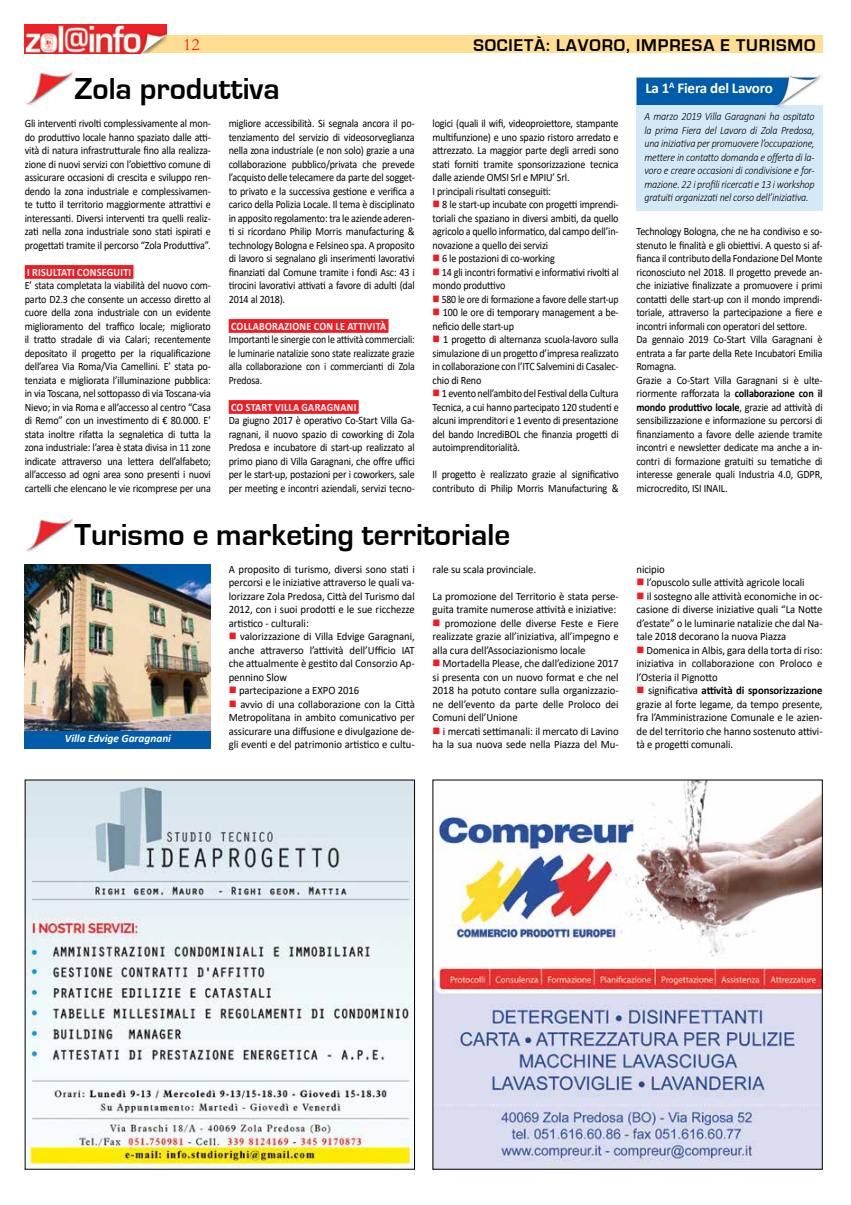
<style>
.page{position:relative;width:851px;height:1205px;background:#fff}
.page>*{position:absolute;margin:0;border:0;box-sizing:border-box;transform-origin:0 0}
.t1{font:700 31.25px "Eurostile";color:#000}
.t2{font:700 17.5px "Eurostile";letter-spacing:.05em;color:#000}
.t3{font:17.5px "Garamond";color:#ed1d24}
.t4{font:700 15px "Calibri";letter-spacing:-.01em;color:#fff}
.t5{font:11.25px/13.5px "Calibri";letter-spacing:-.015em;color:#000;text-align:justify;scale:.9 1}
.t6{font:11.25px/13.5px "Calibri";letter-spacing:-.015em;color:#000;text-align:justify;scale:.95 1}
.t7{font:italic 300 11.25px/13.5px "Calibri";letter-spacing:-.02em;color:#000;text-align:justify;scale:.9 1}
.t8{font:11.25px/13.5px "Calibri";letter-spacing:-.015em;color:#000;text-align:justify;scale:.87 1}
.t9{font:700 11.25px "Calibri";letter-spacing:.025em;color:#fff;scale:.9 1}
.t10{font:11.25px "Calibri";letter-spacing:-.015em;color:#000;scale:.86 1}
.t11{font:italic 700 11.25px "Calibri";color:#fff}
.s1{color:#ed1d24}
.s2{font-weight:700}
</style>
<div class="page">
<div style="left:25px;top:35px;width:797px;height:18px;background:#ffdd91"></div>
<img style="left:25px;top:25px;width:142px;height:28px">
<div style="left:25px;top:265px;width:108px;height:14px;background:#ed1d24"></div>
<div style="left:229px;top:319px;width:159px;height:14px;background:#ed1d24"></div>
<div style="left:229px;top:400px;width:129px;height:14px;background:#ed1d24"></div>
<img style="left:26px;top:71px;width:48px;height:35px">
<img style="left:26px;top:517px;width:48px;height:35px">
<img style="left:27px;top:782px;width:386px;height:385px">
<img style="left:434px;top:782px;width:386px;height:385px">
<div style="left:636px;top:105px;width:186px;height:105px;background:#d4e9f8"></div>
<div style="left:636px;top:78px;width:136px;height:27px;background:#005baa"></div>
<img style="left:772px;top:73px;width:50px;height:35px">
<img style="left:25px;top:564px;width:186px;height:167px">
<div style="left:25px;top:731px;width:186px;height:18px;background:#005baa"></div>
<h2 class="t3" style="left:183px;top:33px;width:18px">12</h2>
<h2 class="t2" style="left:473px;top:35px;width:343px">SOCIETÀ: LAVORO, IMPRESA E TURISMO</h2>
<h1 class="t1" style="left:74px;top:71px;width:207px">Zola produttiva</h1>
<p class="t5" style="left:25px;top:116px;width:208px">Gli interventi rivolti complessivamente al mon&shy;do produttivo locale hanno spaziato dalle atti&shy;vità di natura infrastrutturale fino alla realizza&shy;zione di nuovi servizi con l’obiettivo comune di assicurare occasioni di crescita e sviluppo ren&shy;dendo la zona industriale e complessivamen&shy;te tutto il territorio maggiormente attrattivi e interessanti. Diversi interventi tra quelli realiz&shy;zati nella zona industriale sono stati ispirati e progettati tramite il percorso “Zola Produttiva”.</p>
<p class="t9" style="left:27px;top:264px;width:117px">I RISULTATI CONSEGUITI</p>
<p class="t5" style="left:25px;top:278px;width:208px">E’ stata completata la viabilità del nuovo com&shy;parto D2.3 che consente un accesso diretto al cuore della zona industriale con un evidente miglioramento del traffico locale; migliorato il tratto stradale di via Calari; recentemente depositato il progetto per la riqualificazione dell’area Via Roma/Via Camellini. E’ stata po&shy;tenziata e migliorata l’illuminazione pubblica: in via Toscana, nel sottopasso di via Toscana-via Nievo; in via Roma e all’accesso al centro “Casa di Remo” con un investimento di € 80.000. E’ stata inoltre rifatta la segnaletica di tutta la zona industriale: l’area è stata divisa in 11 zone indicate attraverso una lettera dell’alfabeto; all’accesso ad ogni area sono presenti i nuovi cartelli che elencano le vie ricomprese per una</p>
<p class="t5" style="left:229px;top:116px;width:208px">migliore accessibilità. Si segnala ancora il po&shy;tenziamento del servizio di videosorveglianza nella zona industriale (e non solo) grazie a una collaborazione pubblico/privata che prevede l’acquisto delle telecamere da parte del sogget&shy;to privato e la successiva gestione e verifica a carico della Polizia Locale. Il tema è disciplinato in apposito regolamento: tra le aziende aderen&shy;ti si ricordano Philip Morris manufacturing &amp; technology Bologna e Felsineo spa. A proposito di lavoro si segnalano gli inserimenti lavorativi finanziati dal Comune tramite i fondi Asc: 43 i tirocini lavorativi attivati a favore di adulti (dal 2014 al 2018).</p>
<p class="t9" style="left:231px;top:318px;width:174px">COLLABORAZIONE CON LE ATTIVITÀ</p>
<p class="t8" style="left:229px;top:332px;width:215px">Importanti le sinergie con le attività commerciali: le luminarie natalizie sono state realizzate grazie alla collaborazione con i commercianti di Zola Predosa.</p>
<p class="t9" style="left:231px;top:399px;width:141px">CO START VILLA GARAGNANI</p>
<p class="t5" style="left:229px;top:413px;width:208px">Da giugno 2017 è operativo Co-Start Villa Ga&shy;ragnani, il nuovo spazio di coworking di Zola Predosa e incubatore di start-up realizzato al primo piano di Villa Garagnani, che offre uffici per le start-up, postazioni per i coworkers, sale per meeting e incontri aziendali, servizi tecno-</p>
<p class="t5" style="left:432px;top:116px;width:208px;text-align:left">logici (quali il wifi, videoproiettore, stampante multifunzione) e uno spazio ristoro arredato e attrezzato. La maggior parte degli arredi sono stati forniti tramite sponsorizzazione tecnica dalle aziende OMSI Srl e MPIU’ Srl.<br>I principali risultati conseguiti:</p>
<p class="t5" style="left:432px;top:197px;width:208px"><span class="s1">■</span> 8 le start-up incubate con progetti imprendi&shy;toriali che spaziano in diversi ambiti, da quello agricolo a quello informatico, dal campo dell’in&shy;novazione a quello dei servizi</p>
<p class="t5" style="left:432px;top:251px;width:137px"><span class="s1">■</span> 6 le postazioni di co-working</p>
<p class="t5" style="left:432px;top:265px;width:208px"><span class="s1">■</span> 14 gli incontri formativi e informativi rivolti al mondo produttivo</p>
<p class="t10" style="left:432px;top:291px;width:218px"><span class="s1">■</span> 580 le ore di formazione a favore delle start-up</p>
<p class="t5" style="left:432px;top:305px;width:208px"><span class="s1">■</span> 100 le ore di temporary management a be&shy;neficio delle start-up</p>
<p class="t5" style="left:432px;top:332px;width:208px"><span class="s1">■</span> 1 progetto di alternanza scuola-lavoro sulla simulazione di un progetto d’impresa realizzato in collaborazione con l’ITC Salvemini di Casalec&shy;chio di Reno</p>
<p class="t5" style="left:432px;top:386px;width:208px"><span class="s1">■</span> 1 evento nell’ambito del Festival della Cultura Tecnica, a cui hanno partecipato 120 studenti e alcuni imprenditori e 1 evento di presentazione del bando IncrediBOL che finanzia progetti di autoimprenditorialità.</p>
<p class="t5" style="left:432px;top:467px;width:208px">Il progetto è realizzato grazie al significativo contributo di Philip Morris Manufacturing &amp;</p>
<h1 class="t1" style="left:74px;top:518px;width:437px">Turismo e marketing territoriale</h1>
<p class="t11" style="left:65px;top:730px;width:108px">Villa Edvige Garagnani</p>
<p class="t6" style="left:229px;top:562px;width:197px">A proposito di turismo, diversi sono stati i percorsi e le iniziative attraverso le quali va&shy;lorizzare Zola Predosa, Città del Turismo dal 2012, con i suoi prodotti e le sue ricchezze artistico - culturali:</p>
<p class="t6" style="left:229px;top:629px;width:197px"><span class="s1">■</span> valorizzazione di Villa Edvige Garagnani, anche attraverso l’attività dell’Ufficio IAT che attualmente è gestito dal Consorzio Ap&shy;pennino Slow</p>
<p class="t6" style="left:229px;top:683px;width:139px"><span class="s1">■</span> partecipazione a EXPO 2016</p>
<p class="t6" style="left:229px;top:697px;width:197px"><span class="s1">■</span> avvio di una collaborazione con la Città Metropolitana in ambito comunicativo per assicurare una diffusione e divulgazione de&shy;gli eventi e del patrimonio artistico e cultu-</p>
<p class="t6" style="left:432px;top:562px;width:111px">rale su scala provinciale.</p>
<p class="t6" style="left:432px;top:589px;width:197px">La promozione del Territorio è stata perse&shy;guita tramite numerose attività e iniziative:</p>
<p class="t6" style="left:432px;top:616px;width:197px"><span class="s1">■</span> promozione delle diverse Feste e Fiere realizzate grazie all’iniziativa, all’impegno e alla cura dell’Associazionismo locale</p>
<p class="t6" style="left:432px;top:656px;width:197px"><span class="s1">■</span> Mortadella Please, che dall’edizione 2017 si presenta con un nuovo format e che nel 2018 ha potuto contare sulla organizzazio&shy;ne dell’evento da parte delle Proloco dei Comuni dell’Unione</p>
<p class="t6" style="left:432px;top:724px;width:197px"><span class="s1">■</span> i mercati settimanali: il mercato di Lavino ha la sua nuova sede nella Piazza del Mu-</p>
<h3 class="t4" style="left:645px;top:78px;width:129px">La 1<sup>A</sup> Fiera del Lavoro</h3>
<p class="t7" style="left:644px;top:110px;width:191px">A marzo 2019 Villa Garagnani ha ospitato la prima Fiera del Lavoro di Zola Predosa, una iniziativa per promuovere l’occupazione, mettere in contatto domanda e offerta di la&shy;voro e creare occasioni di condivisione e for&shy;mazione. 22 i profili ricercati e 13 i workshop gratuiti organizzati nel corso dell’iniziativa.</p>
<p class="t5" style="left:636px;top:224px;width:208px;text-align:left">Technology Bologna, che ne ha condiviso e so&shy;stenuto le finalità e gli obiettivi. A questo si af&shy;fianca il contributo della Fondazione Del Monte riconosciuto nel 2018. Il progetto prevede an&shy;che iniziative finalizzate a promuovere i primi contatti delle start-up con il mondo imprendi&shy;toriale, attraverso la partecipazione a fiere e incontri informali con operatori del settore.<br>Da gennaio 2019 Co-Start Villa Garagnani è entrata a far parte della Rete Incubatori Emilia Romagna.<br>Grazie a Co-Start Villa Garagnani si è ulte&shy;riormente rafforzata la <span class="s2">collaborazione con il mondo produttivo locale</span>, grazie ad attività di sensibilizzazione e informazione su percorsi di finanziamento a favore delle aziende tramite incontri e newsletter dedicate ma anche a in&shy;contri di formazione gratuiti su tematiche di interesse generale quali Industria 4.0, GDPR, microcredito, ISI INAIL.</p>
<p class="t6" style="left:636px;top:562px;width:31px">nicipio</p>
<p class="t6" style="left:636px;top:575px;width:178px"><span class="s1">■</span> l’opuscolo sulle attività agricole locali</p>
<p class="t6" style="left:636px;top:589px;width:197px"><span class="s1">■</span> il sostegno alle attività economiche in oc&shy;casione di diverse iniziative quali “La Notte d’estate” o le luminarie natalizie che dal Na&shy;tale 2018 decorano la nuova Piazza</p>
<p class="t6" style="left:636px;top:643px;width:197px"><span class="s1">■</span> Domenica in Albis, gara della torta di riso: iniziativa in collaborazione con Proloco e l’Osteria il Pignotto</p>
<p class="t6" style="left:636px;top:683px;width:197px"><span class="s1">■</span> significativa <span class="s2">attività di sponsorizzazione </span>grazie al forte legame, da tempo presente, fra l’Amministrazione Comunale e le azien&shy;de del territorio che hanno sostenuto attivi&shy;tà e progetti comunali.</p>
</div>
